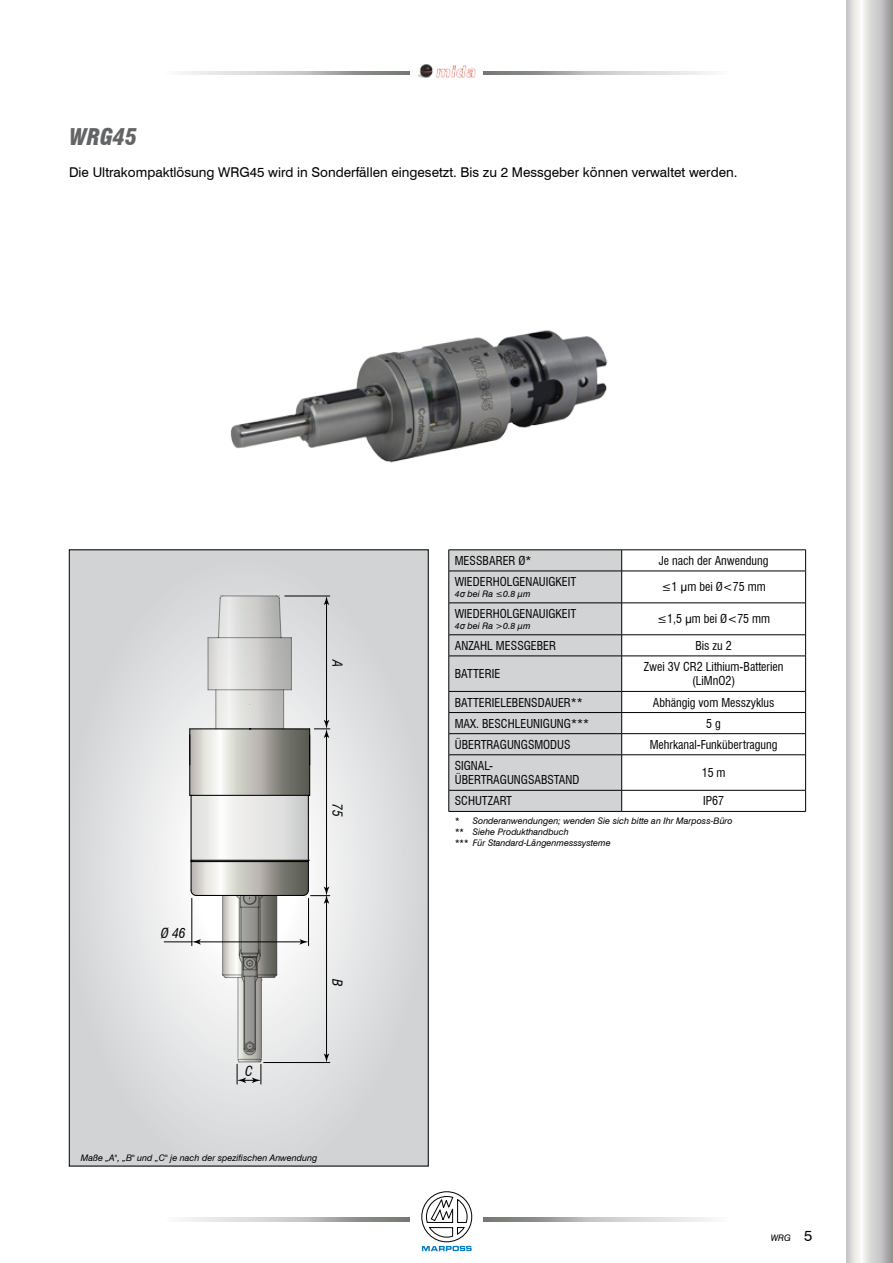
<style>
.page{position:relative;width:893px;height:1263px;background:#fff}
.page>*{position:absolute;margin:0;border:0;box-sizing:border-box;transform-origin:0 0}
.t1{font:italic 900 condensed 22.5px "Swiss 721 BT";color:#636466}
.t2{font:13.5px "Swiss 721 BT";color:#000}
.t3{font:italic condensed 13.5px "Swiss 721 BT";color:#000}
.t4{font:condensed 12px/14.4px "Swiss 721 BT";color:#000;text-align:center}
.t5{font:italic 9px/10.8px "Swiss 721 BT";color:#000}
.s1{font-family:"Arial"}
.s2{font-style:normal;font-stretch:condensed}
.s3{font-family:"Arial";font-stretch:normal}
.s4{font-style:normal;font-size:15px}
</style>
<div class="page">
<svg style="left:846px;top:0;width:47px;height:1263px"></svg>
<svg style="left:421px;top:1191px;width:51px;height:60px"></svg>
<svg style="left:182px;top:1218px;width:228px;height:3px"></svg>
<svg style="left:483px;top:1218px;width:229px;height:3px"></svg>
<svg style="left:182px;top:71px;width:228px;height:4px"></svg>
<svg style="left:483px;top:71px;width:229px;height:4px"></svg>
<img style="left:417px;top:64px;width:59px;height:14px">
<img style="left:70px;top:330px;width:731px;height:322px">
<div style="left:449px;top:550px;width:172px;height:261px;background:#d1d3d4"></div>
<hr style="left:449px;top:549px;width:173px;height:1px;background:#000">
<svg style="left:448px;top:550px;width:1px;height:21px"></svg>
<hr style="left:622px;top:549px;width:184px;height:1px;background:#000">
<svg style="left:621px;top:550px;width:1px;height:21px"></svg>
<svg style="left:805px;top:550px;width:1px;height:21px"></svg>
<hr style="left:449px;top:571px;width:173px;height:1px;background:#000">
<hr style="left:448px;top:571px;width:1px;height:32px;background:#000">
<hr style="left:622px;top:571px;width:184px;height:1px;background:#000">
<hr style="left:621px;top:571px;width:1px;height:32px;background:#000">
<hr style="left:805px;top:571px;width:1px;height:32px;background:#000">
<hr style="left:449px;top:603px;width:173px;height:1px;background:#000">
<hr style="left:448px;top:603px;width:1px;height:32px;background:#000">
<hr style="left:622px;top:603px;width:184px;height:1px;background:#000">
<hr style="left:621px;top:603px;width:1px;height:32px;background:#000">
<hr style="left:805px;top:603px;width:1px;height:32px;background:#000">
<hr style="left:449px;top:634px;width:173px;height:1px;background:#000">
<svg style="left:448px;top:635px;width:1px;height:21px"></svg>
<hr style="left:622px;top:634px;width:184px;height:1px;background:#000">
<svg style="left:621px;top:635px;width:1px;height:21px"></svg>
<svg style="left:805px;top:635px;width:1px;height:21px"></svg>
<hr style="left:449px;top:656px;width:173px;height:1px;background:#000">
<hr style="left:448px;top:656px;width:1px;height:35px;background:#000">
<hr style="left:622px;top:656px;width:184px;height:1px;background:#000">
<hr style="left:621px;top:656px;width:1px;height:35px;background:#000">
<hr style="left:805px;top:656px;width:1px;height:35px;background:#000">
<hr style="left:449px;top:691px;width:173px;height:1px;background:#000">
<hr style="left:622px;top:691px;width:184px;height:1px;background:#000">
<hr style="left:449px;top:712px;width:173px;height:1px;background:#000">
<hr style="left:622px;top:712px;width:184px;height:1px;background:#000">
<hr style="left:449px;top:733px;width:173px;height:1px;background:#000">
<svg style="left:448px;top:692px;width:1px;height:63px"></svg>
<hr style="left:622px;top:733px;width:184px;height:1px;background:#000">
<svg style="left:621px;top:692px;width:1px;height:62px"></svg>
<svg style="left:805px;top:692px;width:1px;height:62px"></svg>
<hr style="left:449px;top:754px;width:173px;height:1px;background:#000">
<hr style="left:448px;top:755px;width:1px;height:35px;background:#000">
<hr style="left:622px;top:754px;width:184px;height:1px;background:#000">
<hr style="left:621px;top:755px;width:1px;height:35px;background:#000">
<hr style="left:805px;top:755px;width:1px;height:35px;background:#000">
<hr style="left:449px;top:790px;width:173px;height:1px;background:#000">
<svg style="left:448px;top:790px;width:1px;height:21px"></svg>
<hr style="left:622px;top:790px;width:184px;height:1px;background:#000">
<svg style="left:621px;top:790px;width:1px;height:21px"></svg>
<svg style="left:805px;top:790px;width:1px;height:21px"></svg>
<hr style="left:449px;top:811px;width:173px;height:1px;background:#000">
<hr style="left:622px;top:811px;width:184px;height:1px;background:#000">
<svg style="left:71px;top:552px;width:355px;height:612px;background:#dadbdc"></svg>
<svg style="left:192px;top:796px;width:116px;height:64px"></svg>
<hr style="left:326px;top:735px;width:1px;height:154px;background:#000">
<hr style="left:189px;top:729px;width:1px;height:66px;background:#000">
<hr style="left:191px;top:795px;width:1px;height:66px;background:#000">
<hr style="left:308px;top:795px;width:1px;height:66px;background:#000">
<svg style="left:190px;top:595px;width:140px;height:201px;background:#cbcbc9"></svg>
<hr style="left:309px;top:735px;width:1px;height:30px;background:#000">
<svg style="left:164px;top:860px;width:166px;height:224px"></svg>
<div style="left:246px;top:960px;width:7px;height:7px;border:1px solid #000;border-radius:50%"></div>
<h1 class="t1" style="left:69px;top:123px;width:70px">WRG45</h1>
<p class="t2" style="left:69px;top:164px;width:670px">Die Ultrakompaktlösung WRG45 wird in Sonderfällen eingesetzt. Bis zu 2 Messgeber können verwaltet werden.</p>
<p class="t4" style="left:455px;top:553px;width:78px">MESSBARER Ø*</p>
<p class="t4" style="left:659px;top:553px;width:111px">Je nach der Anwendung</p>
<p class="t4" style="left:455px;top:574px;width:123px">WIEDERHOLGENAUIGKEIT</p>
<p class="t5" style="left:455px;top:588px;width:77px">4<span class="s1">σ</span> bei Ra <span class="s2">≤</span>0.8 µm</p>
<p class="t4" style="left:662px;top:580px;width:106px">≤1 <span class="s3">μ</span>m bei Ø&lt;75 mm</p>
<p class="t3" style="left:345px;top:660px;width:9px;rotate:90deg">A</p>
<p class="t3" style="left:345px;top:803px;width:15px;rotate:90deg">75</p>
<p class="t3" style="left:161px;top:925px;width:26px">Ø 46</p>
<p class="t3" style="left:345px;top:978px;width:9px;rotate:90deg">B</p>
<p class="t3" style="left:245px;top:1063px;width:9px">C</p>
<p class="t5" style="left:81px;top:1152px;width:238px">Maße „A", „B" und „C" je nach der spezifischen Anwendung</p>
<p class="t4" style="left:455px;top:606px;width:123px">WIEDERHOLGENAUIGKEIT</p>
<p class="t5" style="left:455px;top:620px;width:77px">4<span class="s1">σ</span> bei Ra <span class="s2">&gt;</span>0.8 µm</p>
<p class="t4" style="left:657px;top:612px;width:115px">≤1,5 <span class="s3">μ</span>m bei Ø&lt;75 mm</p>
<p class="t4" style="left:455px;top:638px;width:103px">ANZAHL MESSGEBER</p>
<p class="t4" style="left:695px;top:638px;width:38px">Bis zu 2</p>
<p class="t4" style="left:455px;top:667px;width:47px">BATTERIE</p>
<p class="t4" style="left:644px;top:659px;width:141px">Zwei 3V CR2 Lithium-Batterien (LiMnO2)</p>
<p class="t4" style="left:455px;top:695px;width:130px">BATTERIELEBENSDAUER**</p>
<p class="t4" style="left:653px;top:695px;width:123px">Abhängig vom Messzyklus</p>
<p class="t4" style="left:455px;top:716px;width:136px">MAX. BESCHLEUNIGUNG***</p>
<p class="t4" style="left:706px;top:716px;width:16px">5 g</p>
<p class="t4" style="left:455px;top:737px;width:117px">ÜBERTRAGUNGSMODUS</p>
<p class="t4" style="left:650px;top:737px;width:129px">Mehrkanal-Funkübertragung</p>
<p class="t4" style="left:455px;top:758px;width:126px;text-align:left">SIGNAL-<br>ÜBERTRAGUNGSABSTAND</p>
<p class="t4" style="left:702px;top:765px;width:25px">15 m</p>
<p class="t4" style="left:455px;top:794px;width:59px">SCHUTZART</p>
<p class="t4" style="left:703px;top:794px;width:22px">IP67</p>
<p class="t5" style="left:455px;top:815px;width:279px">* Sonderanwendungen; wenden Sie sich bitte an Ihr Marposs-Büro ** Siehe Produkthandbuch<br>*** Für Standard-Längenmesssysteme</p>
<p class="t5" style="left:771px;top:1233px;width:43px">WRG <span class="s4">5</span></p>
</div>
